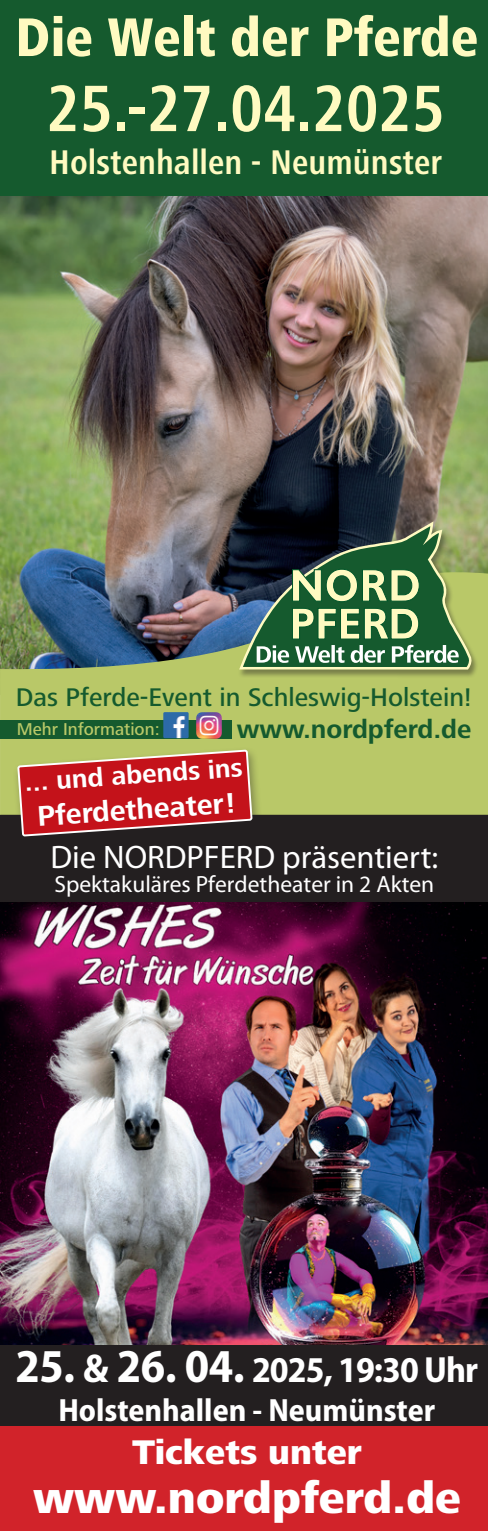
<style>
.page{position:relative;width:488px;height:1531px;background:#fff}
.page>*{position:absolute;margin:0;border:0;box-sizing:border-box;transform-origin:0 0}
.t1{font:700 condensed 68px "Frutiger Next LT";color:#fffac1}
.t2{font:800 condensed 56.4px "Frutiger Next LT";color:#fffac1}
.t3{font:800 45.6px "Frutiger Next LT";color:#fff}
.t4{font:700 semi-condensed 36.4px "Myriad Pro";letter-spacing:-.025em;color:#fff}
.t5{font:700 condensed 35.6px "Frutiger Next LT";color:#fffac1}
.t6{font:800 35.6px "Frutiger Next LT";color:#fff}
.t7{font:32.8px "Myriad Pro";color:#fff}
.t8{font:700 semi-condensed 32.4px "Myriad Pro";color:#fff}
.t9{font:700 29.6px "Frutiger Next LT";color:#fff}
.t10{font:700 26.8px "Frutiger Next LT";color:#155a2e}
.t11{font:700 26.8px "Frutiger Next LT";color:#fff}
.t12{font:500 26.4px "Frutiger Next LT";color:#155a2e}
.t13{font:23.6px "Myriad Pro";color:#fff}
.t14{font:500 17.6px "Frutiger Next LT";color:#b9c868}
.s1{font-size:47.2px}
.s2{font-size:40.4px}
</style>
<div class="page">
<img style="left:0;top:196px;width:488px;height:361px">
<img style="left:0;top:557px;width:488px;height:262px">
<div style="left:237px;top:523px;width:241px;height:156px;background:#231f20;opacity:.43"></div>
<svg style="left:239px;top:521px;width:232px;height:148px;background:#686f5c"></svg>
<svg style="left:243px;top:526px;width:226px;height:141px;background:#36513e"></svg>
<svg style="left:256px;top:568px;width:202px;height:95px;background:#5d8860"></svg>
<div style="left:0;top:0;width:488px;height:196px;background:#155a2e"></div>
<div style="left:0;top:720px;width:232px;height:18px;background:#155a2e"></div>
<img style="left:163px;top:712px;width:26px;height:27px">
<img style="left:196px;top:713px;width:26px;height:25px">
<img style="left:0;top:862px;width:488px;height:565px">
<div style="left:1px;top:815px;width:487px;height:86px;background:#231f20"></div>
<div style="left:1px;top:1345px;width:487px;height:83px;background:#231f20"></div>
<div style="left:1px;top:1345px;width:487px;height:83px;border:1px solid #231f20"></div>
<div style="left:0;top:1427px;width:488px;height:104px;background:#d1232a"></div>
<div style="left:12px;top:747px;width:251px;height:102px;background:#231f20;opacity:.4"></div>
<svg style="left:16px;top:750px;width:237px;height:99px"></svg>
<h2 class="t2" style="left:15px;top:6px;width:464px">Die Welt der Pferde</h2>
<h1 class="t1" style="left:47px;top:71px;width:399px">25.-27.04.2025</h1>
<h3 class="t5" style="left:49px;top:142px;width:394px">Holstenhallen - Neumünster</h3>
<p class="t12" style="left:16px;top:682px;width:457px">Das Pferde-Event in Schleswig-Holstein!</p>
<p class="t10" style="left:237px;top:714px;width:236px">www.nordpferd.de</p>
<p class="t14" style="left:17px;top:720px;width:144px">Mehr Information:</p>
<p class="t11" style="left:24px;top:767px;width:220px;rotate:-4deg">... und abends ins</p>
<p class="t9" style="left:36px;top:799px;width:199px;rotate:-4deg">Pferdetheater!</p>
<p class="t7" style="left:51px;top:836px;width:389px">Die NORDPFERD präsentiert:</p>
<p class="t13" style="left:54px;top:870px;width:381px">Spektakuläres Pferdetheater in 2 Akten</p>
<h3 class="t4" style="left:15px;top:1346px;width:464px"><span class="s1">25.</span> <span class="s2">&amp;</span> <span class="s1">26. 04.</span> 2025, 19:30 Uhr</h3>
<p class="t8" style="left:58px;top:1389px;width:378px">Holstenhallen - Neumünster</p>
<h3 class="t6" style="left:132px;top:1431px;width:231px">Tickets unter</h3>
<h3 class="t3" style="left:33px;top:1472px;width:429px">www.nordpferd.de</h3>
</div>
